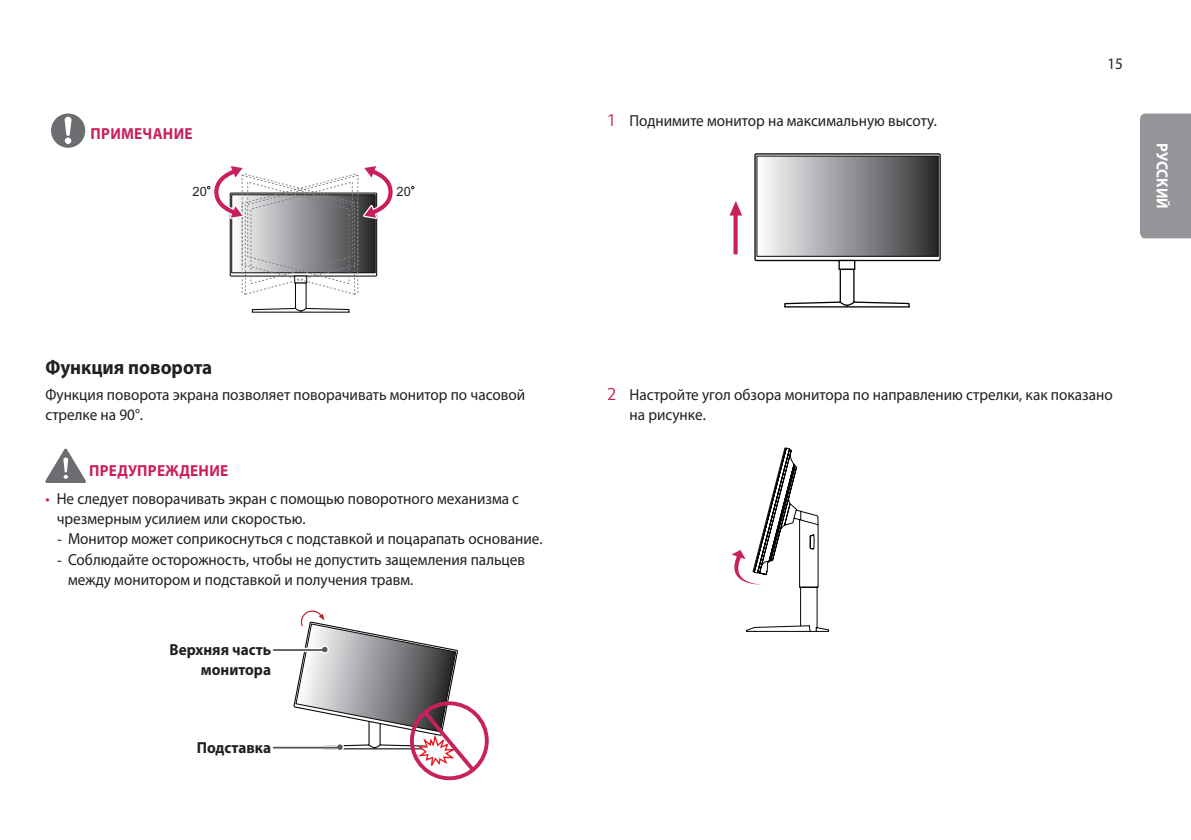
<style>
.page{position:relative;width:1191px;height:840px;background:#fff}
.page>*{position:absolute;margin:0;border:0;box-sizing:border-box;transform-origin:0 0}
.Title3{font:700 20px "Myriad Pro";color:#231f20;scale:.95 1}
.Body{font:16px/20px "Myriad Pro";color:#231f20;scale:.95 1}
.t1{font:700 16px/20px "Myriad Pro";color:#231f20;text-align:right;scale:.95 1}
.Warning{font:700 16px "Myriad Pro";letter-spacing:.02em;color:#c8205d;scale:.95 1}
.t2{font:700 16px "Myriad Pro";letter-spacing:-.005em;color:#fff;scale:.95 1}
.t3{font:12.8px "Arial";color:#231f20}
.s1{font-family:"LG Smart";color:#c8205d}
.s2{font-family:"LG Smart"}
.s3{font-family:"LG Smart";font-size:18px;color:#c8205d}
</style>
<div class="page">
<div style="left:1140px;top:113px;width:51px;height:125px;background:#939598"></div>
<svg style="left:51px;top:113px;width:34px;height:35px"></svg>
<div style="left:65px;top:137px;width:6px;height:7px;background:#fff;border-radius:50%"></div>
<svg style="left:207px;top:166px;width:186px;height:146px"></svg>
<svg style="left:45px;top:448px;width:41px;height:34px"></svg>
<svg style="left:273px;top:649px;width:20px;height:2px"></svg>
<hr style="left:274px;top:648px;width:51px;height:2px;background:#57585a">
<svg style="left:293px;top:610px;width:196px;height:171px"></svg>
<hr style="left:274px;top:746px;width:66px;height:2px;background:#57585a">
<div style="left:754px;top:153px;width:186px;height:108px;border:1px solid #050504"></div>
<svg style="left:757px;top:156px;width:181px;height:152px"></svg>
<svg style="left:729px;top:201px;width:13px;height:53px"></svg>
<svg style="left:731px;top:447px;width:98px;height:185px"></svg>
<p class="Warning" style="left:91px;top:123px;width:109px">ПРИМЕЧАНИЕ</p>
<p class="t3" style="left:192px;top:183px;width:16px">20</p>
<p class="t3" style="left:396px;top:183px;width:16px">20</p>
<p class="Title3" style="left:45px;top:354px;width:177px">Функция поворота</p>
<p class="Body" style="left:45px;top:384px;width:506px">Функция поворота экрана позволяет поворачивать монитор по часовой стрелке на 90°.</p>
<p class="Warning" style="left:89px;top:460px;width:148px">ПРЕДУПРЕЖДЕНИЕ</p>
<p class="Body" style="left:57px;top:488px;width:488px;text-indent:-11px"><span class="s1">•</span> Не следует поворачивать экран с помощью поворотного механизма с чрезмерным усилием или скоростью.</p>
<p class="Body" style="left:57px;top:528px;width:513px"><span class="s2">-</span> Монитор может соприкоснуться с подставкой и поцарапать основание.</p>
<p class="Body" style="left:68px;top:548px;width:482px;text-indent:-11px"><span class="s2">-</span> Соблюдайте осторожность, чтобы не допустить защемления пальцев между монитором и подставкой и получения травм.</p>
<p class="t1" style="left:170px;top:639px;width:108px">Верхняя часть монитора</p>
<p class="t1" style="left:197px;top:736px;width:80px">Подставка</p>
<p class="Body" style="left:607px;top:110px;width:349px"><span class="s3">1</span> Поднимите монитор на максимальную высоту.</p>
<p class="Body" style="left:1107px;top:53px;width:18px">15</p>
<p class="t2" style="left:1172px;top:143px;width:70px;rotate:90deg">РУССКИЙ</p>
<p class="Body" style="left:629px;top:384px;width:510px;text-indent:-23px"><span class="s3">2</span> Настройте угол обзора монитора по направлению стрелки, как показано на рисунке.</p>
</div>
